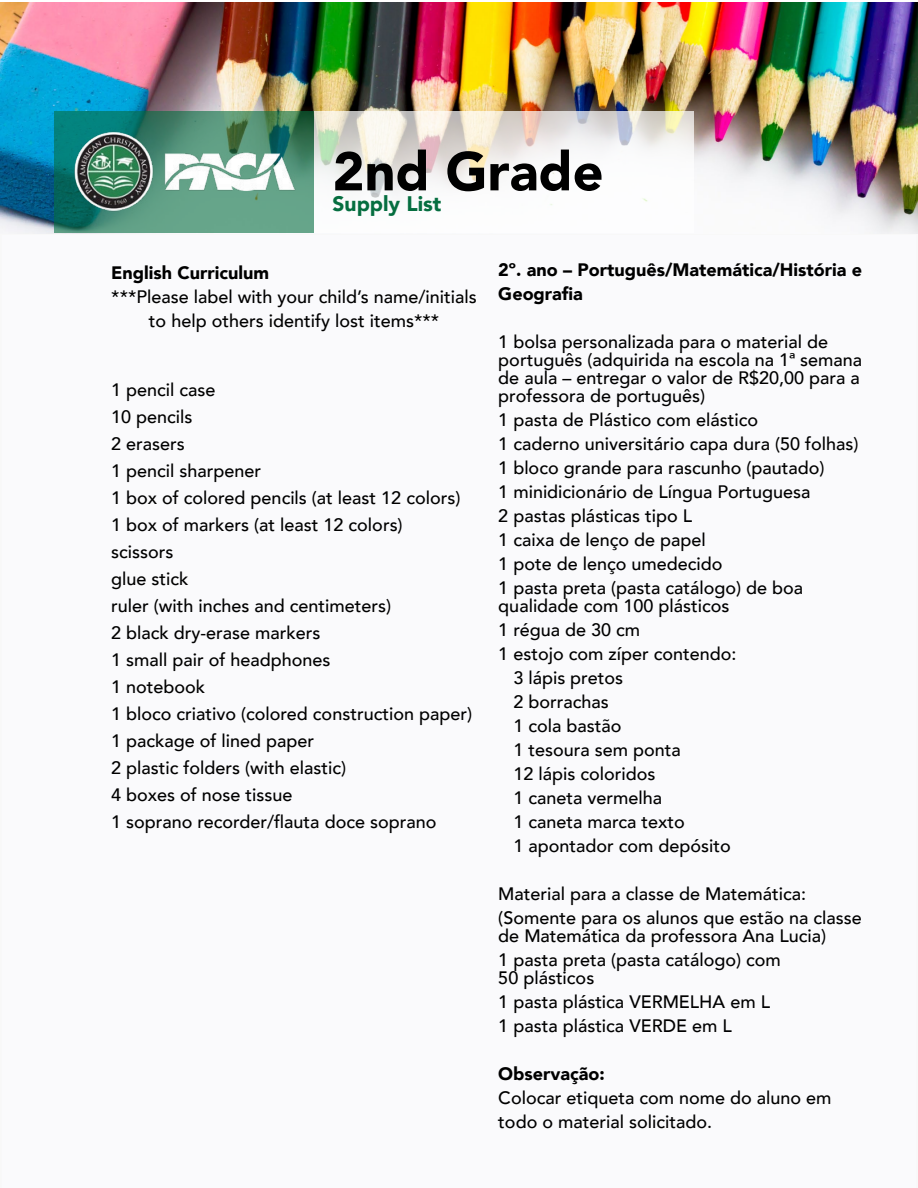
<style>
.page{position:relative;width:918px;height:1188px;background:#fff}
.page>*{position:absolute;margin:0;border:0;box-sizing:border-box;transform-origin:0 0}
.t1{font:900 54px "Avenir";color:#000}
.t2{font:900 21px "Avenir";color:#056e40}
.t3{font:500 18px/27px "Avenir";color:#000}
.t4{font:900 18px/24px "Avenir";color:#000}
</style>
<div class="page">
<img style="left:0;top:3px;width:918px;height:230px">
<svg style="left:55px;top:111px;width:259px;height:122px;background:#408c75"></svg>
<img style="left:64px;top:127px;width:240px;height:89px">
<svg style="left:315px;top:111px;width:379px;height:122px"></svg>
<h1 class="t1" style="left:333px;top:125px;width:272px">2nd Grade</h1>
<p class="t2" style="left:333px;top:186px;width:110px">Supply List</p>
<p class="t4" style="left:111px;top:260px;width:160px">English Curriculum</p>
<p class="t3" style="left:111px;top:284px;width:367px;line-height:24px;text-align:center">***Please label with your child’s name/initials to help others identify lost items***</p>
<p class="t3" style="left:111px;top:375px;width:362px">1 pencil case<br>10 pencils<br>2 erasers<br>1 pencil sharpener<br>1 box of colored pencils (at least 12 colors)<br>1 box of markers (at least 12 colors)<br>scissors<br>glue stick<br>ruler (with inches and centimeters)<br>2 black dry-erase markers<br>1 small pair of headphones<br>1 notebook<br>1 bloco criativo (colored construction paper)<br>1 package of lined paper<br>2 plastic folders (with elastic)<br>4 boxes of nose tissue<br>1 soprano recorder/flauta doce soprano</p>
<p class="t4" style="left:498px;top:257px;width:365px">2º. ano – Português/Matemática/História e<br>Geografia</p>
<p class="t3" style="left:498px;top:332px;width:365px;line-height:18px">1 bolsa personalizada para o material de português (adquirida na escola na 1ª semana de aula – entregar o valor de R$20,00 para a professora de português)</p>
<p class="t3" style="left:498px;top:407px;width:362px;line-height:24px">1 pasta de Plástico com elástico<br>1 caderno universitário capa dura (50 folhas)<br>1 bloco grande para rascunho (pautado)<br>1 minidicionário de Língua Portuguesa<br>2 pastas plásticas tipo L<br>1 caixa de lenço de papel<br>1 pote de lenço umedecido<br>1 pasta preta (pasta catálogo) de boa</p>
<p class="t3" style="left:498px;top:591px;width:233px">qualidade com 100 plásticos</p>
<p class="t3" style="left:498px;top:615px;width:143px">1 régua de 30 cm</p>
<p class="t3" style="left:498px;top:639px;width:240px">1 estojo com zíper contendo:</p>
<p class="t3" style="left:513px;top:663px;width:111px">3 lápis pretos</p>
<p class="t3" style="left:513px;top:687px;width:97px">2 borrachas</p>
<p class="t3" style="left:513px;top:711px;width:110px">1 cola bastão</p>
<p class="t3" style="left:513px;top:735px;width:169px">1 tesoura sem ponta</p>
<p class="t3" style="left:513px;top:759px;width:144px">12 lápis coloridos</p>
<p class="t3" style="left:513px;top:783px;width:150px">1 caneta vermelha</p>
<p class="t3" style="left:513px;top:807px;width:173px">1 caneta marca texto</p>
<p class="t3" style="left:513px;top:831px;width:219px">1 apontador com depósito</p>
<p class="t3" style="left:498px;top:881px;width:365px;line-height:24px">Material para a classe de Matemática: (Somente para os alunos que estão na classe</p>
<p class="t3" style="left:498px;top:923px;width:329px;line-height:24px">de Matemática da professora Ana Lucia)<br>1 pasta preta (pasta catálogo) com</p>
<p class="t3" style="left:498px;top:965px;width:273px;line-height:24px">50 plásticos<br>1 pasta plástica VERMELHA em L<br>1 pasta plástica VERDE em L</p>
<p class="t4" style="left:498px;top:1061px;width:108px">Observação:</p>
<p class="t3" style="left:498px;top:1085px;width:335px;line-height:24px">Colocar etiqueta com nome do aluno em todo o material solicitado.</p>
</div>
